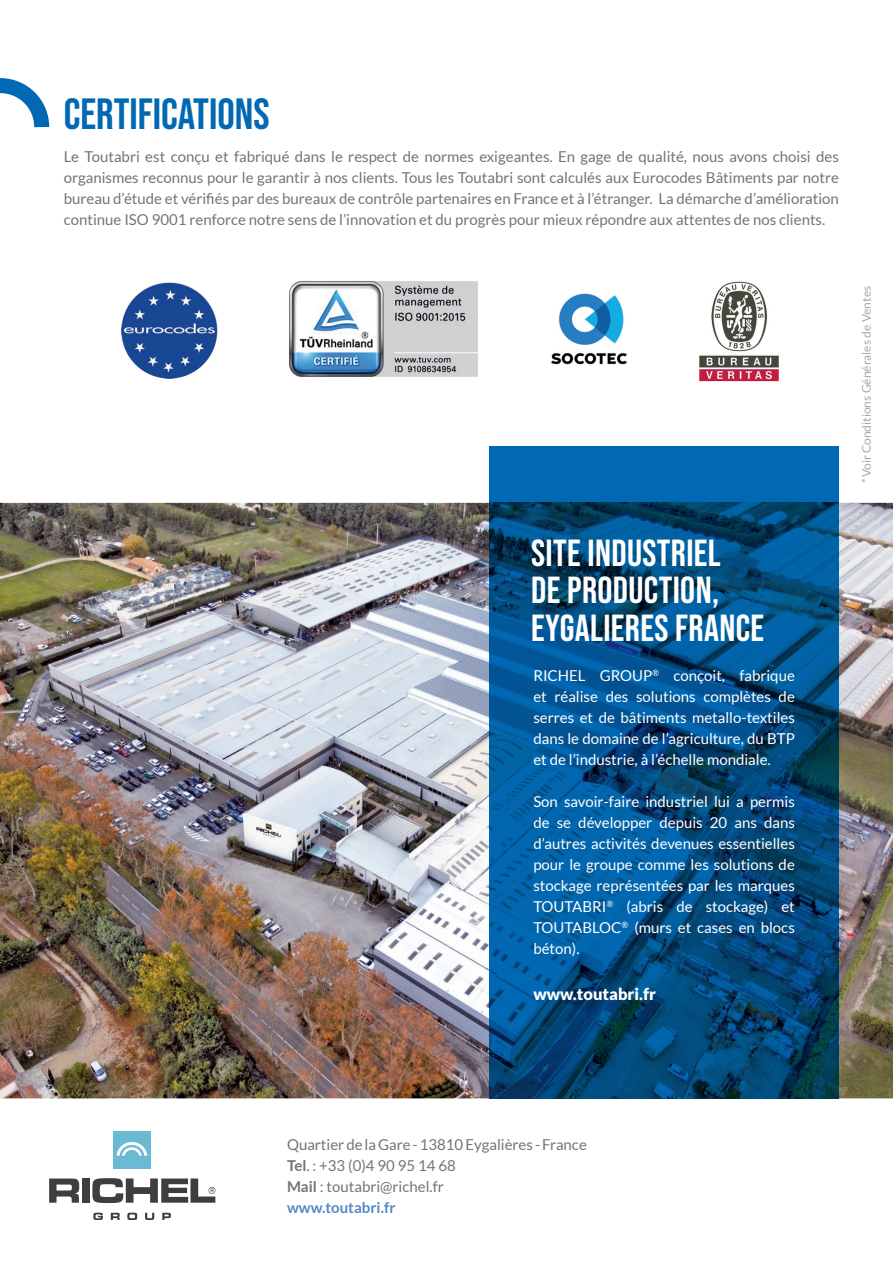
<style>
.page{position:relative;width:893px;height:1263px;background:#fff}
.page>*{position:absolute;margin:0;border:0;box-sizing:border-box;transform-origin:0 0}
.t1{font:43.5px "Bebas Neue";color:#0168b3}
.t2{font:37.5px/37.5px "Bebas Neue";letter-spacing:.01em;color:#fff}
.t3{font:900 16.5px "Lato";color:#fff}
.t4{font:15px/21px "Lato";color:#727477}
.t5{font:15px/21px "Lato";color:#fff;text-align:justify}
.t6{font:12px "Lato";color:#a7a8ac}
.s1{font-weight:700}
.s2{font-weight:700;color:#5489c6}
</style>
<div class="page">
<div style="left:113px;top:1131px;width:37px;height:38px;background:#6bbad4"></div>
<svg style="left:93px;top:1213px;width:10px;height:7px"></svg>
<svg style="left:111px;top:1213px;width:9px;height:7px"></svg>
<svg style="left:127px;top:1213px;width:10px;height:7px"></svg>
<svg style="left:145px;top:1213px;width:9px;height:7px"></svg>
<svg style="left:162px;top:1213px;width:9px;height:7px"></svg>
<svg style="left:49px;top:1178px;width:30px;height:25px"></svg>
<div style="left:82px;top:1178px;width:7px;height:25px;background:#3e3e3f"></div>
<svg style="left:92px;top:1178px;width:123px;height:25px"></svg>
<svg style="left:117px;top:1142px;width:30px;height:14px"></svg>
<svg style="left:0;top:78px;width:50px;height:50px"></svg>
<img style="left:0;top:503px;width:893px;height:595px">
<div style="left:489px;top:446px;width:350px;height:57px;background:#0168b3"></div>
<img style="left:489px;top:503px;width:350px;height:595px">
<img style="left:122px;top:282px;width:96px;height:96px">
<img style="left:289px;top:281px;width:189px;height:96px">
<img style="left:551px;top:293px;width:76px;height:72px">
<img style="left:699px;top:281px;width:80px;height:101px">
<h1 class="t1" style="left:64px;top:90px;width:207px">CERTIFICATIONS</h1>
<p class="t4" style="left:64px;top:146px;width:777px;text-align:justify">Le Toutabri est conçu et fabriqué dans le respect de normes exigeantes. En gage de qualité, nous avons choisi des organismes reconnus pour le garantir à nos clients. Tous les Toutabri sont calculés aux Eurocodes Bâtiments par notre bureau d’étude et vérifiés par des bureaux de contrôle partenaires en France et à l’étranger. La démarche d’amélioration continue ISO 9001 renforce notre sens de l’innovation et du progrès pour mieux répondre aux attentes de nos clients.</p>
<h2 class="t2" style="left:531px;top:534px;width:234px">SITE INDUSTRIEL<br>DE PRODUCTION,<br>EYGALIERES FRANCE</h2>
<p class="t5" style="left:533px;top:665px;width:263px">RICHEL GROUP<sup>®</sup> conçoit, fabrique et réalise des solutions complètes de serres et de bâtiments metallo-textiles dans le domaine de l’agriculture, du BTP et de l’industrie, à l’échelle mondiale.</p>
<p class="t5" style="left:533px;top:791px;width:263px">Son savoir-faire industriel lui a permis de se développer depuis 20 ans dans d’autres activités devenues essentielles pour le groupe comme les solutions de stockage représentées par les marques TOUTABRI<sup>®</sup> (abris de stockage) et TOUTABLOC<sup>®</sup> (murs et cases en blocs béton).</p>
<p class="t3" style="left:533px;top:984px;width:124px">www.toutabri.fr</p>
<p class="t6" style="left:860px;top:482px;width:198px;rotate:-90deg">*Voir Conditions Générales de Ventes</p>
<p class="t4" style="left:287px;top:1134px;width:301px">Quartier de la Gare - 13810 Eygalières - France<br><span class="s1">Tel</span>. : +33 (0)4 90 95 14 68<br><span class="s1">Mail</span> : toutabri@richel.fr<br><span class="s2">www.toutabri.fr</span></p>
</div>
